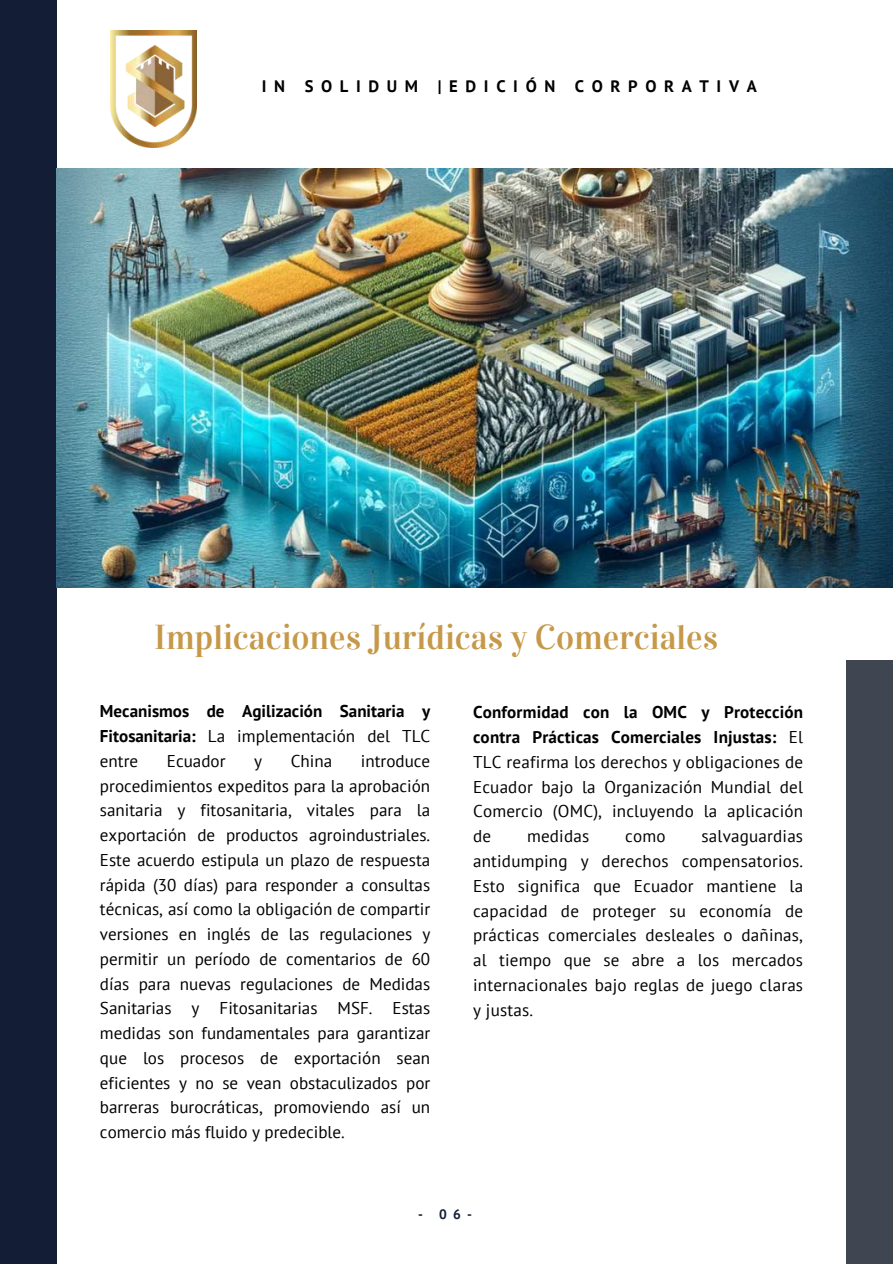
<style>
.page{position:relative;width:893px;height:1264px;background:#fff}
.page>*{position:absolute;margin:0;border:0;box-sizing:border-box;transform-origin:0 0}
.t1{font:34.5px "Vidaloka";color:#c6994a}
.t2{font:17.1px/24.8px "PT Sans";letter-spacing:.01em;color:#000;text-align:justify}
.t3{font:700 17.1px/24.8px "PT Sans";color:#000;text-align:justify}
.t4{font:700 16.65px "PT Sans";letter-spacing:.46em;color:#000}
.t5{font:700 13.65px "PT Sans";color:#131d35}
.s1{font-weight:400}
.s2{font-weight:700}
</style>
<div class="page">
<div style="left:0;top:0;width:56px;height:1263px;background:#131d35"></div>
<div style="left:845px;top:660px;width:47px;height:603px;background:#3f4652"></div>
<img style="left:110px;top:31px;width:87px;height:117px">
<img style="left:57px;top:168px;width:835px;height:419px">
<p class="t4" style="left:262px;top:75px;width:496px">IN SOLIDUM |EDICIÓN CORPORATIVA</p>
<h1 class="t1" style="left:154px;top:616px;width:565px">Implicaciones Jurídicas y Comerciales</h1>
<p class="t3" style="left:100px;top:698px;width:332px">Mecanismos de Agilización Sanitaria y Fitosanitaria: <span class="s1">La implementación del TLC entre</span></p>
<p class="t2" style="left:167px;top:748px;width:60px">Ecuador</p>
<p class="t2" style="left:254px;top:748px;width:9px">y</p>
<p class="t2" style="left:291px;top:748px;width:43px">China</p>
<p class="t2" style="left:100px;top:748px;width:332px;text-indent:261px">introduce procedimientos expeditos para la aprobación sanitaria y fitosanitaria, vitales para la exportación de productos agroindustriales.<br>Este acuerdo estipula un plazo de respuesta rápida (30 días) para responder a consultas técnicas, así como la obligación de compartir versiones en inglés de las regulaciones y permitir un período de comentarios de 60 días para nuevas regulaciones de Medidas Sanitarias y Fitosanitarias MSF. Estas medidas son fundamentales para garantizar que los procesos de exportación sean eficientes y no se vean obstaculizados por barreras burocráticas, promoviendo así un comercio más fluido y predecible .</p>
<p class="t2" style="left:473px;top:699px;width:331px"><span class="s2">Conformidad con la OMC y Protección contra Prácticas Comerciales Injustas:</span> El TLC reafirma los derechos y obligaciones de Ecuador bajo la Organización Mundial del Comercio (OMC), incluyendo la aplicación de</p>
<p class="t2" style="left:473px;top:823px;width:331px;text-indent:228px">salvaguardias antidumping y derechos compensatorios.<br>Esto significa que Ecuador mantiene la capacidad de proteger su economía de prácticas comerciales desleales o dañinas, al tiempo que se abre a los mercados internacionales bajo reglas de juego claras y justas .</p>
<p class="t2" style="left:527px;top:823px;width:64px">medidas</p>
<p class="t2" style="left:625px;top:823px;width:42px">como</p>
<p class="t5" style="left:418px;top:1204px;width:55px">- 06-</p>
</div>
